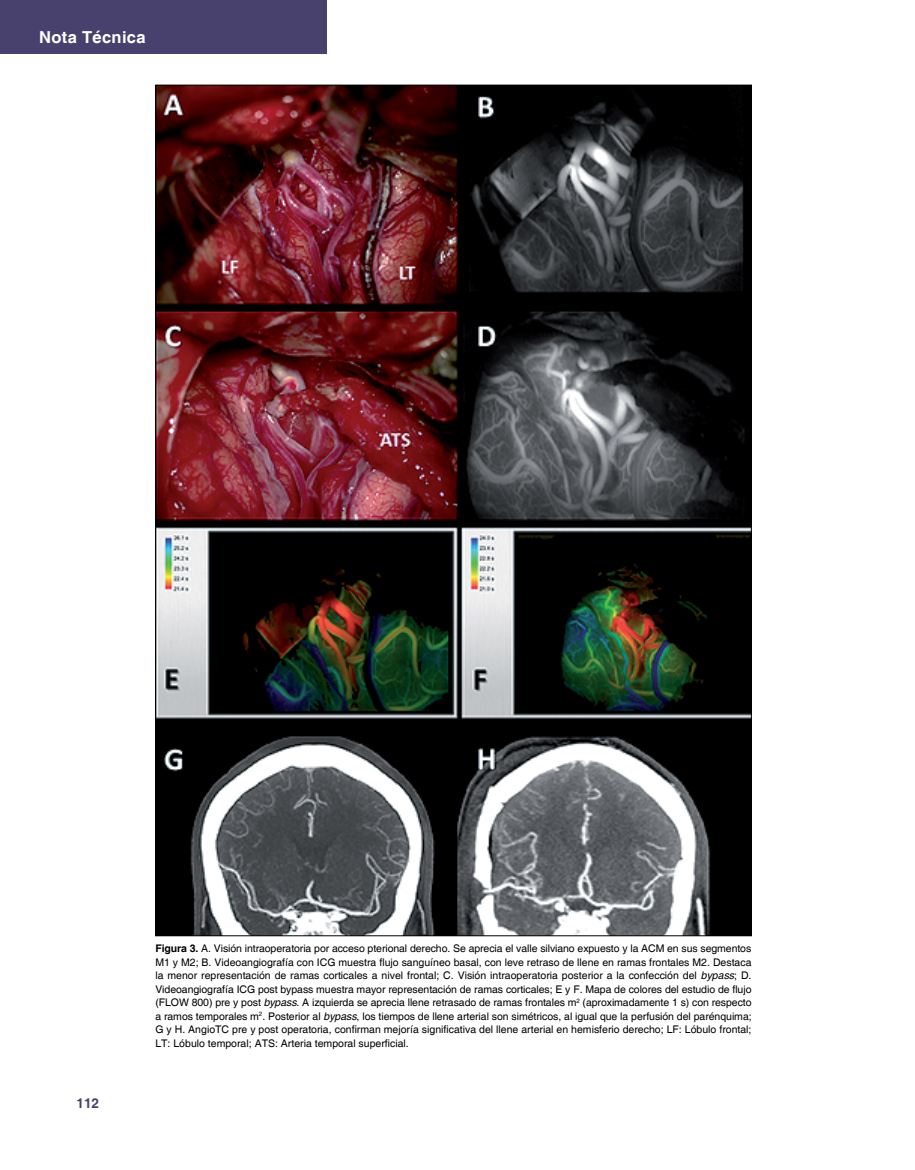
<style>
.page{position:relative;width:915px;height:1170px;background:#fff}
.page>*{position:absolute;margin:0;border:0;box-sizing:border-box;transform-origin:0 0}
.t1{font:700 16.5px "Helvetica";letter-spacing:.02em;color:#fff}
.t2{font:700 13.5px "Helvetica";color:#48416e}
.t3{font:10.5px/13.5px "Helvetica";color:#000;text-align:justify}
.s1{font-weight:700}
.s2{font-style:italic}
</style>
<div class="page">
<div style="left:0;top:0;width:326px;height:54px;background:#48416e"></div>
<img style="left:157px;top:87px;width:592px;height:846px">
<h1 class="t1" style="left:39px;top:27px;width:108px">Nota Técnica</h1>
<p class="t2" style="left:77px;top:1095px;width:24px">112</p>
<p class="t3" style="left:155px;top:942px;width:597px"><span class="s1">Figura 3.</span> A. Visión intraoperatoria por acceso pterional derecho. Se aprecia el valle silviano expuesto y la ACM en sus segmentos M1 y M2; B. Videoangiografía con ICG muestra flujo sanguíneo basal, con leve retraso de llene en ramas frontales M2. Destaca la menor representación de ramas corticales a nivel frontal; C. Visión intraoperatoria posterior a la confección del <span class="s2">bypass</span>; D.<br>Videoangiografía ICG post bypass muestra mayor representación de ramas corticales; E y F. Mapa de colores del estudio de flujo (FLOW 800) pre y post <span class="s2">bypass</span>. A izquierda se aprecia llene retrasado de ramas frontales m<sup>2</sup> (aproximadamente 1 s) con respecto a ramos temporales m<sup>2</sup>. Posterior al <span class="s2">bypass</span>, los tiempos de llene arterial son simétricos, al igual que la perfusión del parénquima; G y H. AngioTC pre y post operatoria, confirman mejoría significativa del llene arterial en hemisferio derecho; LF: Lóbulo frontal; LT: Lóbulo temporal; ATS: Arteria temporal superficial.</p>
</div>
